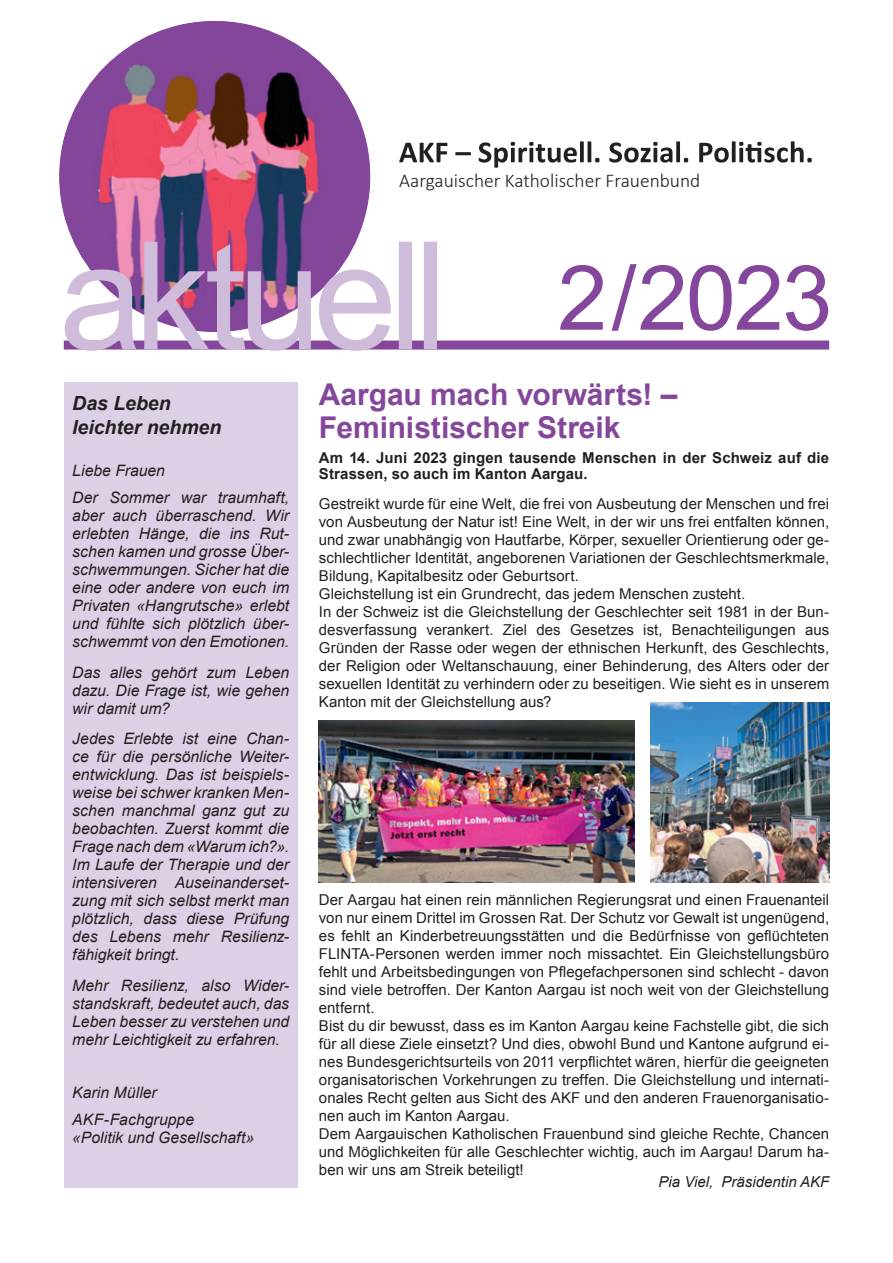
<style>
.page{position:relative;width:893px;height:1263px;background:#fff}
.page>*{position:absolute;margin:0;border:0;box-sizing:border-box;transform-origin:0 0}
.t1{font:90px "Arial";color:#84479b}
.t2{font:700 30px/33px "Arial";color:#84479b}
.t3{font:300 19.5px "Calibri";color:#231f20}
.t4{font:italic 700 19.5px/24px "Arial";color:#231f20}
.t5{font:italic 15.75px/18px "Arial";color:#231f20;text-align:justify}
.t6{font:15px/18px "Arial";letter-spacing:.005em;color:#231f20}
.t7{font:700 15px/16.5px "Arial";letter-spacing:.005em;color:#231f20}
.t8{font:italic 15px "Arial";color:#231f20}
</style>
<div class="page">
<div style="left:64px;top:383px;width:234px;height:805px;background:#dcd0e6"></div>
<img style="left:60px;top:21px;width:310px;height:310px;border-radius:155px">
<svg style="left:399px;top:141px;width:413px;height:27px"></svg>
<div style="left:64px;top:341px;width:765px;height:9px;background:#84479b"></div>
<svg style="left:65px;top:242px;width:372px;height:109px"></svg>
<img style="left:319px;top:720px;width:315px;height:162px">
<img style="left:651px;top:702px;width:178px;height:180px">
<h3 class="t3" style="left:399px;top:169px;width:303px">Aargauischer Katholischer Frauenbund</h3>
<h3 class="t4" style="left:72px;top:392px;width:151px">Das Leben leichter nehmen</h3>
<p class="t5" style="left:72px;top:458px;width:218px;line-height:26.5px">Liebe Frauen<br>Der Sommer war traumhaft,</p>
<p class="t5" style="left:72px;top:506px;width:218px">aber auch überraschend. Wir erlebten Hänge, die ins Rut&shy;schen kamen und grosse Über&shy;schwemmungen. Sicher hat die eine oder andere von euch im Privaten «Hangrutsche» erlebt und fühlte sich plötzlich über&shy;schwemmt von den Emotionen.</p>
<p class="t5" style="left:72px;top:663px;width:218px">Das alles gehört zum Leben dazu. Die Frage ist, wie gehen wir damit um?</p>
<p class="t5" style="left:72px;top:730px;width:218px">Jedes Erlebte ist eine Chan&shy;ce für die persönliche Weiter&shy;entwicklung. Das ist beispiels&shy;weise bei schwer kranken Men&shy;schen manchmal ganz gut zu beobachten. Zuerst kommt die Frage nach dem «Warum ich?».<br>Im Laufe der Therapie und der intensiveren Auseinanderset&shy;zung mit sich selbst merkt man plötzlich, dass diese Prüfung des Lebens mehr Resilienz&shy;fähigkeit bringt.</p>
<p class="t5" style="left:72px;top:977px;width:218px">Mehr Resilienz, also Wider&shy;standskraft, bedeutet auch, das Leben besser zu verstehen und mehr Leichtigkeit zu erfahren.</p>
<p class="t5" style="left:72px;top:1079px;width:123px;line-height:26.5px">Karin Müller<br>AKF-Fachgruppe</p>
<p class="t5" style="left:72px;top:1128px;width:183px">«Politik und Gesellschaft»</p>
<h1 class="t1" style="left:557px;top:239px;width:276px">2/2023</h1>
<h2 class="t2" style="left:319px;top:379px;width:360px">Aargau mach vorwärts! –<br>Feministischer Streik</h2>
<p class="t7" style="left:319px;top:450px;width:512px">Am 14. Juni 2023 gingen tausende Menschen in der Schweiz auf die<br>Strassen, so auch im Kanton Aargau.</p>
<p class="t6" style="left:319px;top:495px;width:512px">Gestreikt wurde für eine Welt, die frei von Ausbeutung der Menschen und frei von Ausbeutung der Natur ist! Eine Welt, in der wir uns frei entfalten können, und zwar unabhängig von Hautfarbe, Körper, sexueller Orientierung oder ge&shy;schlechtlicher Identität, angeborenen Variationen der Geschlechtsmerkmale, Bildung, Kapitalbesitz oder Geburtsort.<br>Gleichstellung ist ein Grundrecht, das jedem Menschen zusteht.<br>In der Schweiz ist die Gleichstellung der Geschlechter seit 1981 in der Bun&shy;desverfassung verankert. Ziel des Gesetzes ist, Benachteiligungen aus Gründen der Rasse oder wegen der ethnischen Herkunft, des Geschlechts, der Religion oder Weltanschauung, einer Behinderung, des Alters oder der sexuellen Identität zu verhindern oder zu beseitigen. Wie sieht es in unserem Kanton mit der Gleichstellung aus?</p>
<p class="t6" style="left:319px;top:891px;width:512px">Der Aargau hat einen rein männlichen Regierungsrat und einen Frauenanteil von nur einem Drittel im Grossen Rat. Der Schutz vor Gewalt ist ungenügend, es fehlt an Kinderbetreuungsstätten und die Bedürfnisse von geflüchteten FLINTA-Personen werden immer noch missachtet. Ein Gleichstellungsbüro fehlt und Arbeitsbedingungen von Pflegefachpersonen sind schlecht - davon sind viele betroffen. Der Kanton Aargau ist noch weit von der Gleichstellung entfernt.<br>Bist du dir bewusst, dass es im Kanton Aargau keine Fachstelle gibt, die sich für all diese Ziele einsetzt? Und dies, obwohl Bund und Kantone aufgrund ei&shy;nes Bundesgerichtsurteils von 2011 verpflichtet wären, hierfür die geeigneten organisatorischen Vorkehrungen zu treffen. Die Gleichstellung und internati&shy;onales Recht gelten aus Sicht des AKF und den anderen Frauenorganisatio&shy;nen auch im Kanton Aargau.<br>Dem Aargauischen Katholischen Frauenbund sind gleiche Rechte, Chancen und Möglichkeiten für alle Geschlechter wichtig, auch im Aargau! Darum ha&shy;ben wir uns am Streik beteiligt!</p>
<p class="t8" style="left:658px;top:1172px;width:172px">Pia Viel, Präsidentin AKF</p>
</div>
